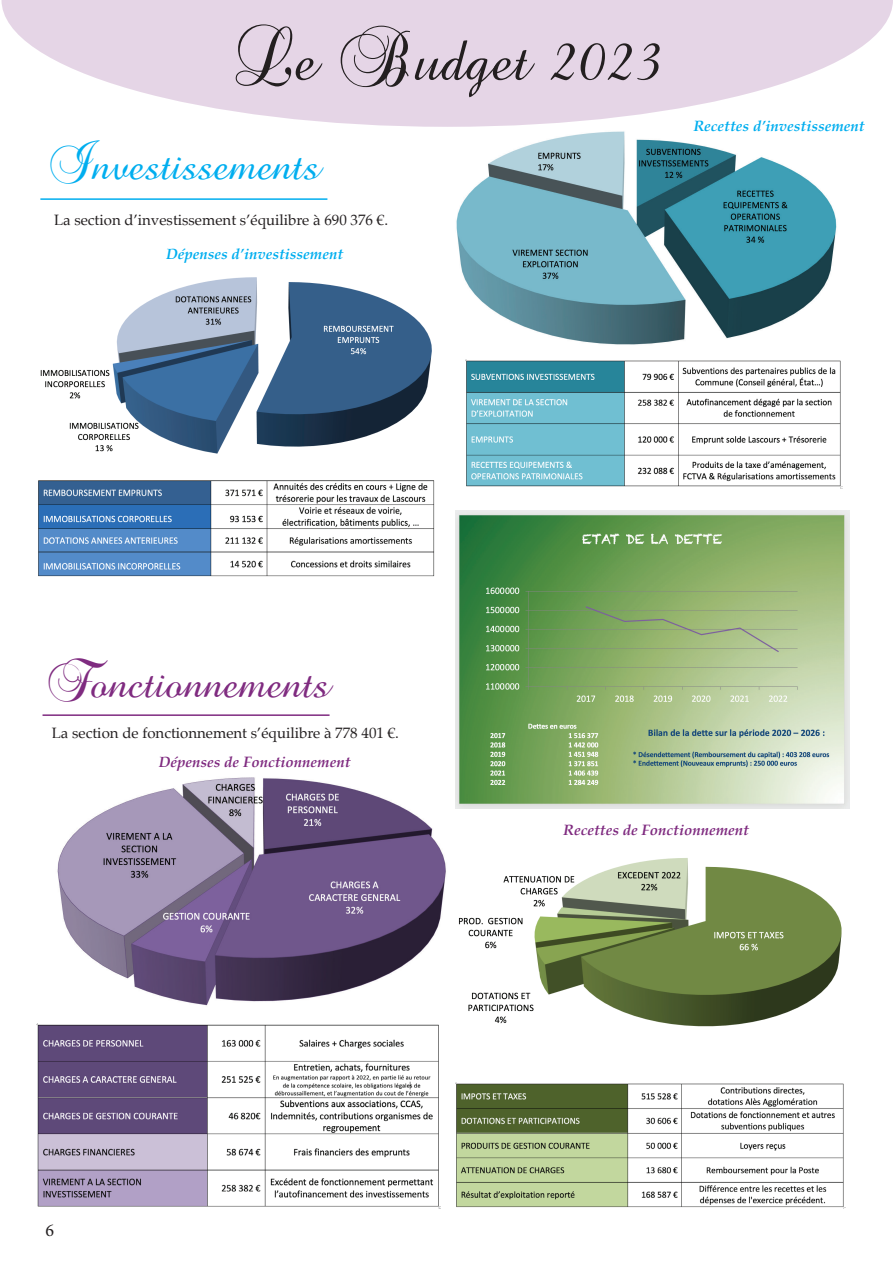
<style>
.page{position:relative;width:893px;height:1263px;background:#fff}
.page>*{position:absolute;margin:0;border:0;box-sizing:border-box;transform-origin:0 0}
.t1{font:61.5px "Brock Script";color:#231f20}
.t2{font:43.5px "Brock Script";color:#00aeef}
.t3{font:43.5px "Brock Script";color:#7f2b80}
.t4{font:18px "Minion Pro";color:#231f20}
.t5{font:15px "Palatino";color:#231f20}
.t6{font:italic 700 15px "Palatino";color:#00aeef}
.t7{font:italic 700 15px "Palatino";color:#7f2b80}
</style>
<div class="page">
<img style="left:40px;top:277px;width:392px;height:177px">
<img style="left:38px;top:480px;width:397px;height:97px">
<img style="left:456px;top:131px;width:381px;height:214px">
<img style="left:466px;top:359px;width:376px;height:129px">
<img style="left:57px;top:777px;width:389px;height:229px">
<img style="left:37px;top:1023px;width:404px;height:186px">
<img style="left:458px;top:858px;width:384px;height:169px">
<img style="left:455px;top:1082px;width:391px;height:127px">
<hr style="left:40px;top:198px;width:287px;height:2px;background:#00aeef">
<hr style="left:43px;top:714px;width:287px;height:2px;background:#7f2b80">
<img style="left:455px;top:510px;width:395px;height:299px">
<svg style="left:1px;top:0;width:892px;height:127px;fill:#e5d5e6"></svg>
<h1 class="t1" style="left:230px;top:14px;width:436px">Le Budget 2023</h1>
<h2 class="t2" style="left:48px;top:133px;width:273px">Investissements</h2>
<p class="t5" style="left:54px;top:207px;width:336px">La section d’investissement s’équilibre à 690 376 €.</p>
<p class="t6" style="left:166px;top:241px;width:179px">Dépenses d’investissement</p>
<p class="t6" style="left:693px;top:114px;width:173px">Recettes d’investissement</p>
<h2 class="t3" style="left:46px;top:650px;width:285px">Fonctionnements</h2>
<p class="t5" style="left:52px;top:721px;width:349px">La section de fonctionnement s’équilibre à 778 401 €.</p>
<p class="t7" style="left:159px;top:750px;width:193px">Dépenses de Fonctionnement</p>
<p class="t4" style="left:45px;top:1218px;width:10px">6</p>
<p class="t7" style="left:563px;top:818px;width:187px">Recettes de Fonctionnement</p>
</div>
